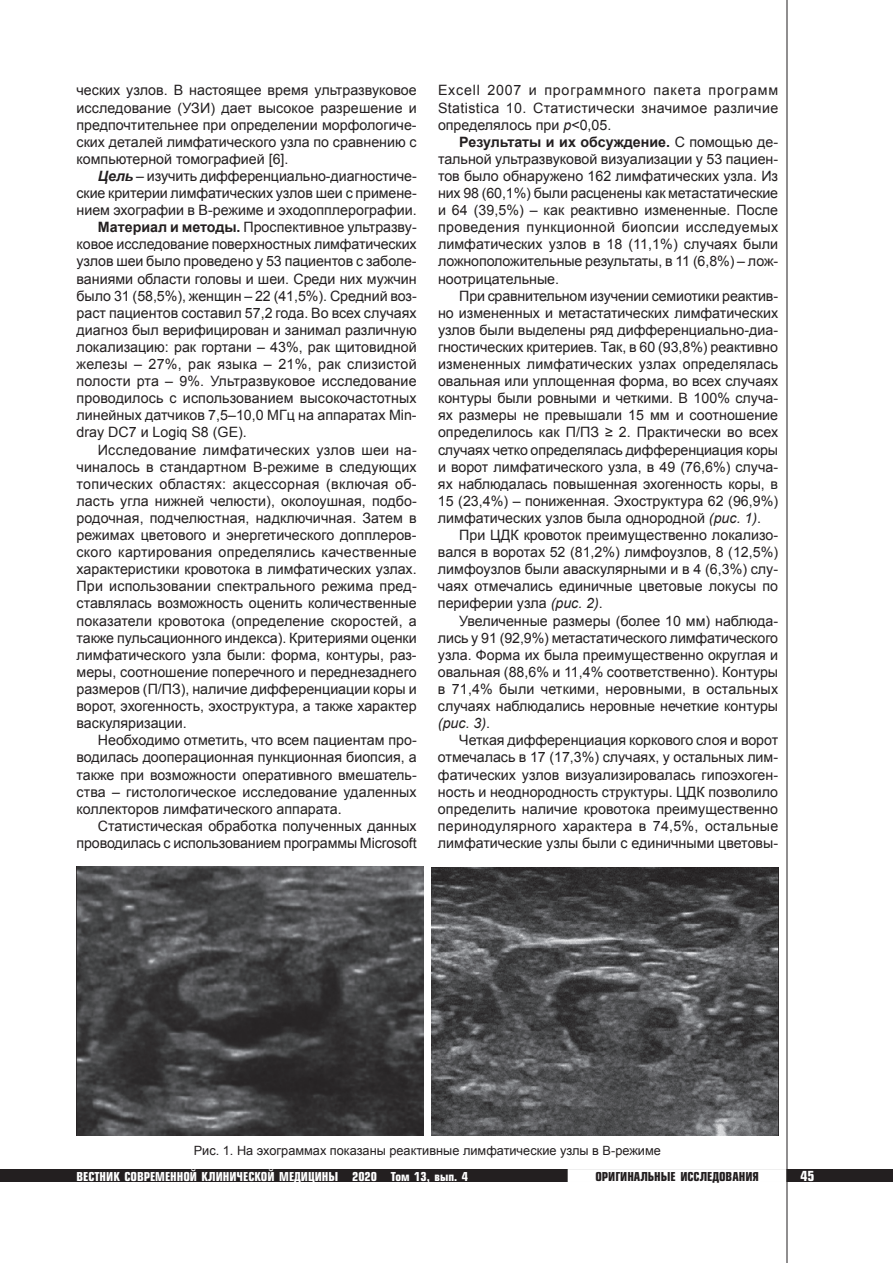
<style>
.page{position:relative;width:893px;height:1263px;background:#fff}
.page>*{position:absolute;margin:0;border:0;box-sizing:border-box;transform-origin:0 0}
.t1{font:14.25px/17.1px "Arial";color:#231f20;text-align:justify}
.t2{font:14.25px "Arial";letter-spacing:.02em;color:#231f20}
.t3{font:700 13.5px "Europe Cond";color:#fff}
.t4{font:12.75px "Arial";color:#231f20}
.t5{font:700 12px "Europe Cond";color:#fff}
.t6{font:700 12px "Europe Cond";color:#231f20}
.s1{font-weight:700;font-style:italic}
.s2{font-weight:700}
.s3{font-style:italic}
</style>
<div class="page">
<div style="left:0;top:1169px;width:893px;height:13px;background:#231f20"></div>
<div style="left:568px;top:1169px;width:218px;height:13px;background:#fff;border:2px solid #fff"></div>
<hr style="left:787px;top:0;width:1px;height:1263px;background:#231f20">
<img style="left:77px;top:866px;width:346px;height:270px">
<img style="left:431px;top:867px;width:347px;height:269px">
<p class="t1" style="left:77px;top:82px;width:342px">ческих узлов. В настоящее время ультразвуковое исследование (УЗИ) дает высокое разрешение и предпочтительнее при определении морфологиче&shy;ских деталей лимфатического узла по сравнению с компьютерной томографией [6].</p>
<p class="t1" style="left:98px;top:168px;width:320px"><span class="s1">Цель</span> – изучить дифференциально-диагностиче-</p>
<p class="t1" style="left:77px;top:185px;width:342px">ские критерии лимфатических узлов шеи с примене-</p>
<p class="t1" style="left:77px;top:202px;width:342px">нием эхографии в В-режиме и эходопплерографии.</p>
<p class="t1" style="left:98px;top:219px;width:320px"><span class="s2">Материал и методы.</span> Проспективное ультразву-</p>
<p class="t1" style="left:77px;top:236px;width:342px">ковое исследование поверхностных лимфатических</p>
<p class="t1" style="left:77px;top:253px;width:342px">узлов шеи было проведено у 53 пациентов с заболе-</p>
<p class="t1" style="left:77px;top:270px;width:342px">ваниями области головы и шеи. Среди них мужчин</p>
<p class="t1" style="left:77px;top:287px;width:342px">было 31 (58,5%), женщин – 22 (41,5%). Средний воз-</p>
<p class="t1" style="left:77px;top:304px;width:342px">раст пациентов составил 57,2 года. Во всех случаях</p>
<p class="t1" style="left:77px;top:321px;width:342px">диагноз был верифицирован и занимал различную</p>
<p class="t1" style="left:77px;top:339px;width:342px">локализацию: рак гортани – 43%, рак щитовидной</p>
<p class="t2" style="left:77px;top:355px;width:342px">железы – 27%, рак языка – 21%, рак слизистой</p>
<p class="t1" style="left:77px;top:373px;width:342px">полости рта – 9%. Ультразвуковое исследование</p>
<p class="t1" style="left:77px;top:390px;width:342px">проводилось с использованием высокочастотных</p>
<p class="t1" style="left:77px;top:407px;width:342px">линейных датчиков 7,5–10,0 МГц на аппаратах Min-</p>
<p class="t1" style="left:77px;top:424px;width:172px">dray DC7 и Logiq S8 (GE).</p>
<p class="t2" style="left:98px;top:440px;width:320px">Исследование лимфатических узлов шеи на-</p>
<p class="t1" style="left:77px;top:458px;width:342px">чиналось в стандартном В-режиме в следующих</p>
<p class="t2" style="left:77px;top:474px;width:342px">топических областях: акцессорная (включая об-</p>
<p class="t1" style="left:77px;top:492px;width:342px">ласть угла нижней челюсти), околоушная, подбо-</p>
<p class="t1" style="left:77px;top:510px;width:342px">родочная, подчелюстная, надключичная. Затем в</p>
<p class="t1" style="left:77px;top:527px;width:342px">режимах цветового и энергетического допплеров-</p>
<p class="t1" style="left:77px;top:544px;width:342px">ского картирования определялись качественные</p>
<p class="t1" style="left:77px;top:561px;width:342px">характеристики кровотока в лимфатических узлах.</p>
<p class="t1" style="left:77px;top:578px;width:342px">При использовании спектрального режима пред-</p>
<p class="t1" style="left:77px;top:595px;width:342px">ставлялась возможность оценить количественные</p>
<p class="t1" style="left:77px;top:612px;width:342px">показатели кровотока (определение скоростей, а</p>
<p class="t1" style="left:77px;top:629px;width:342px">также пульсационного индекса). Критериями оценки</p>
<p class="t1" style="left:77px;top:646px;width:342px">лимфатического узла были: форма, контуры, раз-</p>
<p class="t1" style="left:77px;top:663px;width:342px">меры, соотношение поперечного и переднезаднего</p>
<p class="t1" style="left:77px;top:681px;width:342px">размеров (П/ПЗ), наличие дифференциации коры и</p>
<p class="t1" style="left:77px;top:698px;width:342px">ворот, эхогенность, эхоструктура, а также характер</p>
<p class="t1" style="left:77px;top:715px;width:112px">васкуляризации.</p>
<p class="t1" style="left:98px;top:732px;width:320px">Необходимо отметить, что всем пациентам про-</p>
<p class="t1" style="left:77px;top:749px;width:342px">водилась дооперационная пункционная биопсия, а</p>
<p class="t1" style="left:77px;top:766px;width:342px">также при возможности оперативного вмешатель-</p>
<p class="t1" style="left:77px;top:783px;width:342px">ства – гистологическое исследование удаленных</p>
<p class="t1" style="left:77px;top:800px;width:267px">коллекторов лимфатического аппарата.</p>
<p class="t1" style="left:98px;top:817px;width:320px">Статистическая обработка полученных данных</p>
<p class="t1" style="left:77px;top:834px;width:342px">проводилась с использованием программы Microsoft</p>
<p class="t1" style="left:438px;top:82px;width:342px">Excell 2007 и программного пакета программ Statistica 10. Статистически значимое различие определялось при <span class="s3">p</span>&lt;0,05.</p>
<p class="t1" style="left:438px;top:133px;width:342px;text-indent:21px"><span class="s2">Результаты и их обсуждение.</span> С помощью де&shy;тальной ультразвуковой визуализации у 53 пациен&shy;тов было обнаружено 162 лимфатических узла. Из них 98 (60,1%) были расценены как метастатические и 64 (39,5%) – как реактивно измененные. После проведения пункционной биопсии исследуемых лимфатических узлов в 18 (11,1%) случаях были ложноположительные результаты, в 11 (6,8%) – лож&shy;ноотрицательные.</p>
<p class="t1" style="left:438px;top:287px;width:342px;text-indent:21px">При сравнительном изучении семиотики реактив&shy;но измененных и метастатических лимфатических узлов были выделены ряд дифференциально-диа&shy;гностических критериев. Так, в 60 (93,8%) реактивно измененных лимфатических узлах определялась овальная или уплощенная форма, во всех случаях контуры были ровными и четкими. В 100% случа&shy;ях размеры не превышали 15 мм и соотношение определилось как П/ПЗ ≥ 2. Практически во всех случаях четко определялась дифференциация коры и ворот лимфатического узла, в 49 (76,6%) случа&shy;ях наблюдалась повышенная эхогенность коры, в 15 (23,4%) – пониженная. Эхоструктура 62 (96,9%) лимфатических узлов была однородной <span class="s3">(рис. 1)</span>.</p>
<p class="t1" style="left:438px;top:527px;width:342px;text-indent:21px">При ЦДК кровоток преимущественно локализо&shy;вался в воротах 52 (81,2%) лимфоузлов, 8 (12,5%) лимфоузлов были аваскулярными и в 4 (6,3%) слу&shy;чаях отмечались единичные цветовые локусы по периферии узла <span class="s3">(рис. 2)</span>.</p>
<p class="t1" style="left:438px;top:612px;width:342px;text-indent:21px">Увеличенные размеры (более 10 мм) наблюда&shy;лись у 91 (92,9%) метастатического лимфатического узла. Форма их была преимущественно округлая и овальная (88,6% и 11,4% соответственно). Контуры в 71,4% были четкими, неровными, в остальных случаях наблюдались неровные нечеткие контуры <span class="s3">(рис. 3)</span>.</p>
<p class="t1" style="left:438px;top:732px;width:342px;text-indent:21px">Четкая дифференциация коркового слоя и ворот отмечалась в 17 (17,3%) случаях, у остальных лим&shy;фатических узлов визуализировалась гипоэхоген&shy;ность и неоднородность структуры. ЦДК позволило определить наличие кровотока преимущественно перинодулярного характера в 74,5%, остальные лимфатические узлы были с единичными цветовы-</p>
<p class="t4" style="left:194px;top:1142px;width:469px">Рис. 1. На эхограммах показаны реактивные лимфатические узлы в В-режиме</p>
<p class="t5" style="left:77px;top:1168px;width:393px">ВЕСТНИК СОВРЕМЕННОЙ КЛИНИЧЕСКОЙ МЕДИЦИНЫ 2020 Том 13, вып. 4</p>
<p class="t6" style="left:595px;top:1168px;width:165px">ОРИГИНАЛЬНЫЕ ИССЛЕДОВАНИЯ</p>
<p class="t3" style="left:801px;top:1167px;width:15px">45</p>
</div>
